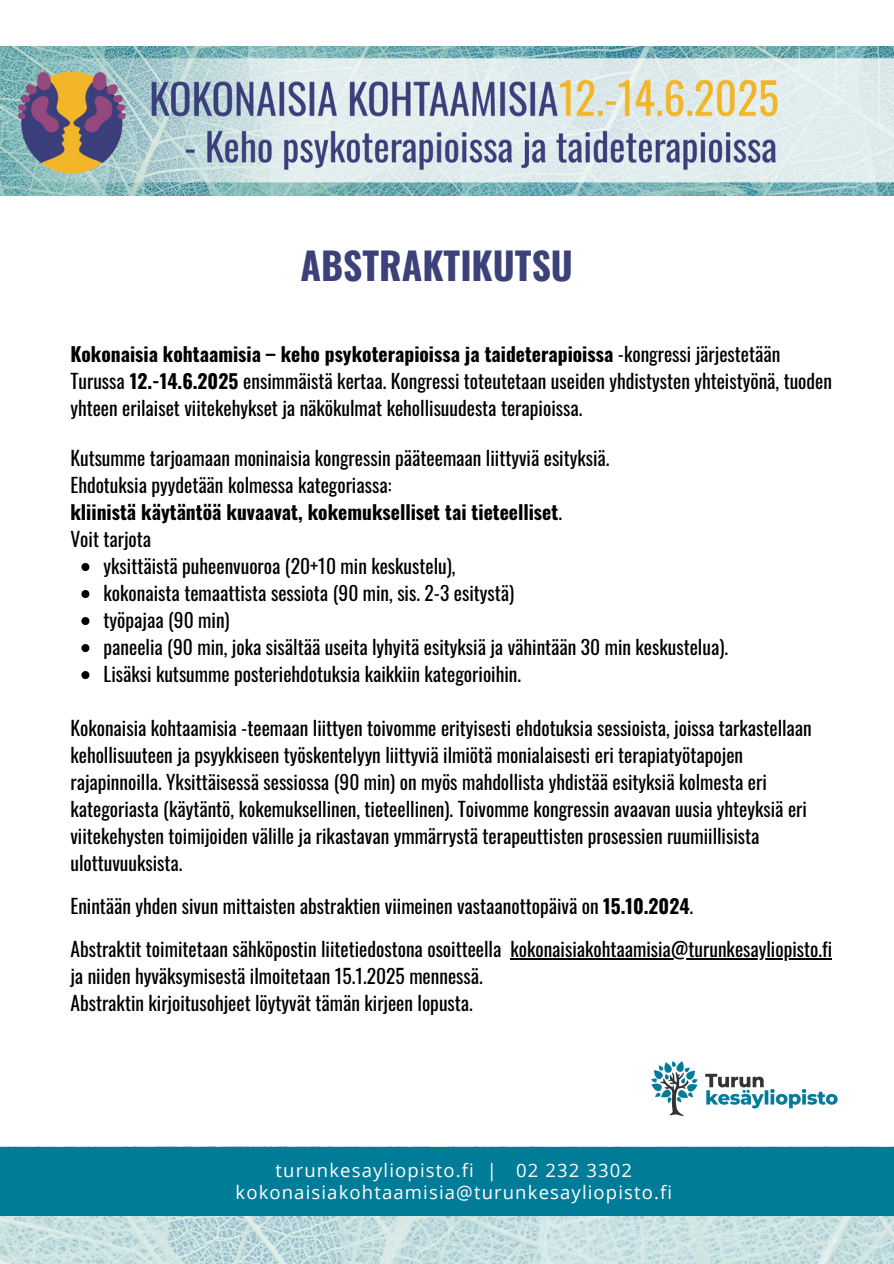
<style>
.page{position:relative;width:894px;height:1264px;background:#fff}
.page>*{position:absolute;margin:0;border:0;box-sizing:border-box;transform-origin:0 0}
.t1{font:700 37.5px "Oswald";color:#3d417a}
.t2{font:19.5px/27px "Oswald";color:#000}
.t3{font:700 19.5px "Oswald";color:#000}
.t4{font:18.45px/22.5px "Open Sans";letter-spacing:.06em;color:#fff;text-align:center}
.s1{font-weight:700}
.s2{font-weight:400}
</style>
<div class="page">
<img style="left:0;top:1146px;width:893px;height:117px">
<div style="left:0;top:1147px;width:893px;height:68px;background:#007c99"></div>
<img style="left:0;top:46px;width:893px;height:149px">
<svg style="left:81px;top:563px;width:8px;height:8px"></svg>
<svg style="left:81px;top:590px;width:8px;height:8px"></svg>
<svg style="left:81px;top:617px;width:8px;height:8px"></svg>
<svg style="left:81px;top:644px;width:8px;height:8px"></svg>
<svg style="left:81px;top:671px;width:8px;height:8px"></svg>
<hr style="left:510px;top:958px;width:322px;height:1px;background:#000">
<img style="left:651px;top:1061px;width:185px;height:54px">
<p class="t1" style="left:300px;top:236px;width:274px">ABSTRAKTIKUTSU</p>
<h1 class="t2" style="left:70px;top:339px;width:762px"><span class="s1">Kokonaisia kohtaamisia – keho psykoterapioissa ja taideterapioissa</span> -kongressi järjestetään<br>Turussa <span class="s1">12.-14.6.2025</span> ensimmäistä kertaa. Kongressi toteutetaan useiden yhdistysten yhteistyönä, tuoden yhteen erilaiset viitekehykset ja näkökulmat kehollisuudesta terapioissa.</h1>
<p class="t2" style="left:70px;top:443px;width:540px">Kutsumme tarjoamaan moninaisia kongressin pääteemaan liittyviä esityksiä.</p>
<p class="t2" style="left:70px;top:470px;width:322px">Ehdotuksia pyydetään kolmessa kategoriassa:</p>
<p class="t3" style="left:70px;top:496px;width:493px">kliinistä käytäntöä kuvaavat, kokemukselliset tai tieteelliset<span class="s2">.</span></p>
<p class="t2" style="left:70px;top:524px;width:82px">Voit tarjota</p>
<p class="t2" style="left:104px;top:551px;width:353px">yksittäistä puheenvuoroa (20+10 min keskustelu),</p>
<p class="t2" style="left:104px;top:578px;width:412px">kokonaista temaattista sessiota (90 min, sis. 2-3 esitystä)</p>
<p class="t2" style="left:104px;top:605px;width:128px">työpajaa (90 min)</p>
<p class="t2" style="left:104px;top:632px;width:625px">paneelia (90 min, joka sisältää useita lyhyitä esityksiä ja vähintään 30 min keskustelua).</p>
<p class="t2" style="left:104px;top:659px;width:419px">Lisäksi kutsumme posteriehdotuksia kaikkiin kategorioihin.</p>
<p class="t2" style="left:70px;top:713px;width:742px">Kokonaisia kohtaamisia -teemaan liittyen toivomme erityisesti ehdotuksia sessioista, joissa tarkastellaan kehollisuuteen ja psyykkiseen työskentelyyn liittyviä ilmiötä monialaisesti eri terapiatyötapojen rajapinnoilla. Yksittäisessä sessiossa (90 min) on myös mahdollista yhdistää esityksiä kolmesta eri kategoriasta (käytäntö, kokemuksellinen, tieteellinen). Toivomme kongressin avaavan uusia yhteyksiä eri viitekehysten toimijoiden välille ja rikastavan ymmärrystä terapeuttisten prosessien ruumiillisista ulottuvuuksista.</p>
<p class="t2" style="left:70px;top:891px;width:624px">Enintään yhden sivun mittaisten abstraktien viimeinen vastaanottopäivä on <span class="s1">15.10.2024</span>.</p>
<p class="t2" style="left:70px;top:934px;width:432px">Abstraktit toimitetaan sähköpostin liitetiedostona osoitteella</p>
<p class="t2" style="left:510px;top:934px;width:323px">kokonaisiakohtaamisia@turunkesayliopisto.fi</p>
<p class="t2" style="left:70px;top:961px;width:414px">ja niiden hyväksymisestä ilmoitetaan 15.1.2025 mennessä.</p>
<p class="t2" style="left:70px;top:988px;width:404px">Abstraktin kirjoitusohjeet löytyvät tämän kirjeen lopusta.</p>
<p class="t4" style="left:235px;top:1158px;width:438px">turunkesayliopisto.fi | 02 232 3302 kokonaisiakohtaamisia@turunkesayliopisto.fi</p>
</div>
